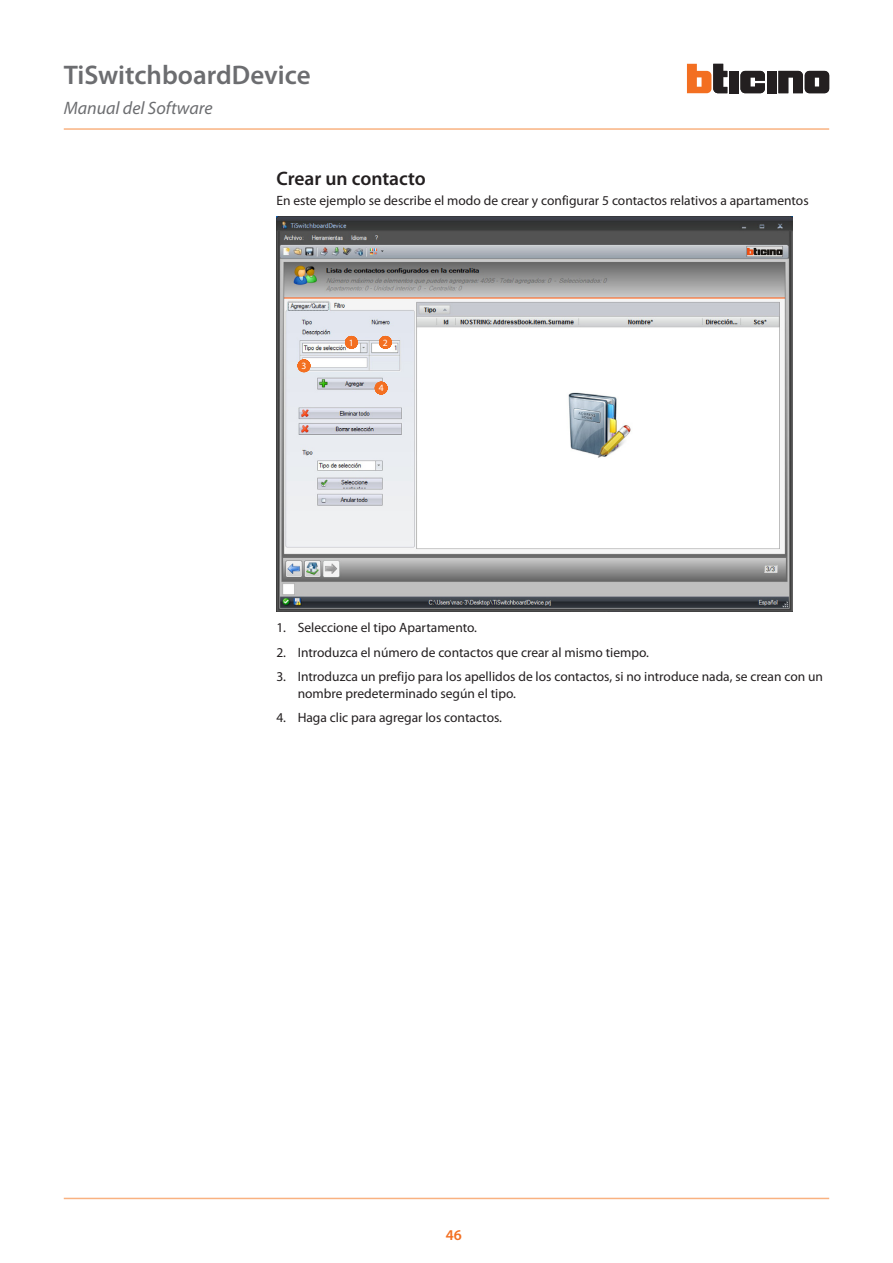
<style>
.page{position:relative;width:893px;height:1263px;background:#fff}
.page>*{position:absolute;margin:0;border:0;box-sizing:border-box;transform-origin:0 0}
.t1{font:600 27px "Myriad Pro";color:#6c6d70}
.t2{font:600 19.5px "Myriad Pro";color:#231f20}
.t3{font:italic 18px "Myriad Pro";color:#6c6d70}
.t4{font:600 15px "Myriad Pro";color:#f36f21}
.t5{font:13.5px/16.2px "Myriad Pro";color:#231f20}
.t6{font:9.6px "Myriad Pro";color:#fff}
</style>
<div class="page">
<svg style="left:740px;top:71px;width:25px;height:22px"></svg>
<div style="left:767px;top:71px;width:10px;height:22px;background:#231f20"></div>
<div style="left:729px;top:71px;width:10px;height:22px;background:#231f20"></div>
<svg style="left:687px;top:64px;width:40px;height:29px"></svg>
<svg style="left:778px;top:71px;width:51px;height:22px"></svg>
<hr style="left:64px;top:128px;width:765px;height:2px;background:#f9b281">
<hr style="left:64px;top:1198px;width:765px;height:1px;background:#f9b281">
<img style="left:276px;top:216px;width:516px;height:395px">
<svg style="left:344px;top:335px;width:14px;height:14px"></svg>
<svg style="left:374px;top:381px;width:14px;height:14px"></svg>
<svg style="left:297px;top:359px;width:14px;height:14px"></svg>
<svg style="left:378px;top:335px;width:14px;height:14px"></svg>
<h1 class="t1" style="left:64px;top:58px;width:248px">TiSwitchboardDevice</h1>
<h3 class="t3" style="left:64px;top:97px;width:150px">Manual del Software</h3>
<h2 class="t2" style="left:276px;top:166px;width:151px">Crear un contacto</h2>
<p class="t5" style="left:276px;top:193px;width:534px">En este ejemplo se describe el modo de crear y configurar 5 contactos relativos a apartamentos</p>
<p class="t6" style="left:302px;top:360px;width:6px">3</p>
<p class="t6" style="left:349px;top:336px;width:6px">1</p>
<p class="t6" style="left:383px;top:336px;width:6px">2</p>
<p class="t6" style="left:379px;top:382px;width:6px">4</p>
<p class="t5" style="left:276px;top:619px;width:202px">1. Seleccione el tipo Apartamento.</p>
<p class="t5" style="left:276px;top:644px;width:374px">2. Introduzca el número de contactos que crear al mismo tiempo.</p>
<p class="t5" style="left:298px;top:669px;width:527px;text-indent:-21px">3. Introduzca un prefijo para los apellidos de los contactos, si no introduce nada, se crean con un nombre predeterminado según el tipo.</p>
<p class="t5" style="left:276px;top:709px;width:227px">4. Haga clic para agregar los contactos.</p>
<p class="t4" style="left:446px;top:1225px;width:18px">46</p>
</div>
